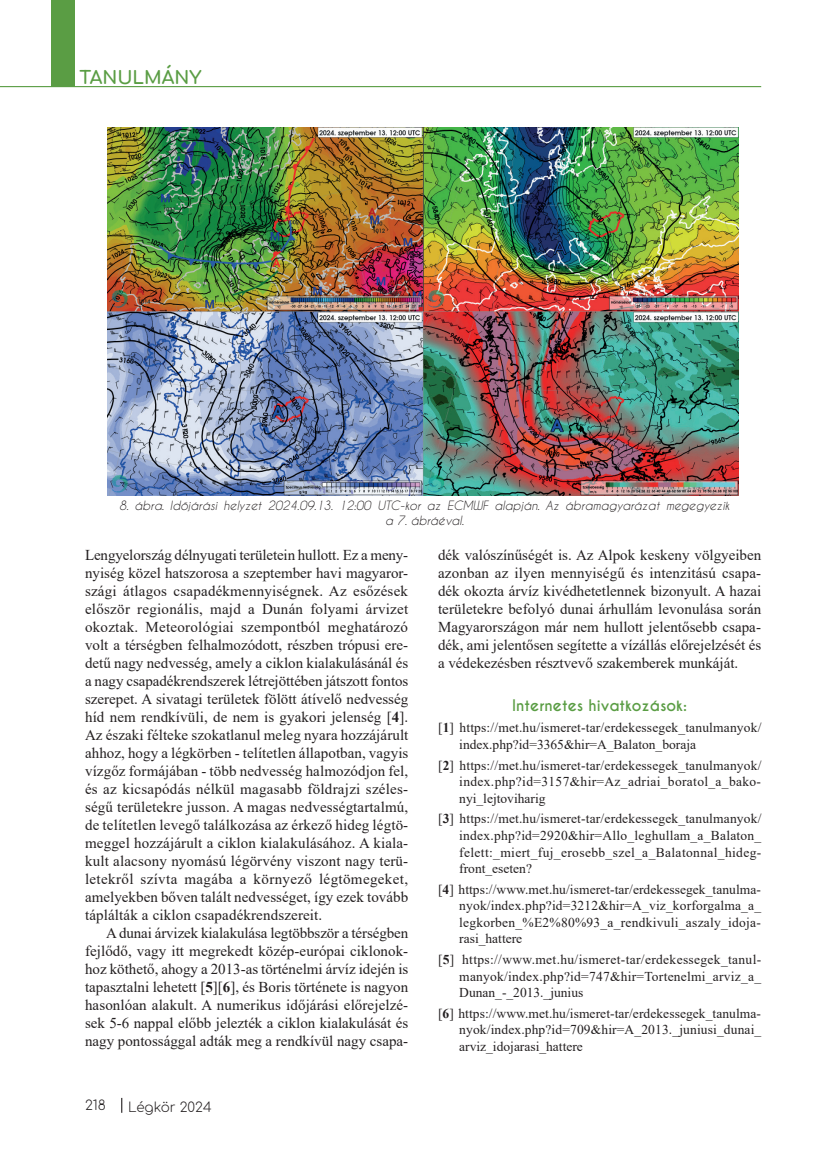
<style>
.page{position:relative;width:825px;height:1166px;background:#fff}
.page>*{position:absolute;margin:0;border:0;box-sizing:border-box;transform-origin:0 0}
.t1{font:700 18px "Comfortaa";color:#5a9d44}
.t2{font:15px/18px "Times New Roman";color:#231f20;text-align:justify}
.t3{font:700 15px "Caviar Dreams";color:#5a9d44}
.t4{font:13.5px/16.5px "Times New Roman";letter-spacing:.01em;color:#231f20;text-align:justify}
.t5{font:300 13.5px "Comfortaa";color:#231f20}
.t6{font:italic 12px/15px "Caviar Dreams";color:#231f20;text-align:center}
.s1{font-weight:700}
</style>
<div class="page">
<hr style="left:0;top:86px;width:761px;height:1px;background:#5a9d44">
<div style="left:51px;top:0;width:23px;height:87px;background:#5a9d44"></div>
<svg style="left:121px;top:1097px;width:1px;height:15px"></svg>
<img style="left:108px;top:128px;width:630px;height:367px">
<p class="t1" style="left:79px;top:61px;width:124px">TANULMÁNY</p>
<p class="t6" style="left:119px;top:498px;width:612px">8. ábra. Időjárási helyzet 2024.09.13. 12:00 UTC-kor az ECMWF alapján. Az ábramagyarázat megegyezik a 7. ábráéval.</p>
<p class="t2" style="left:85px;top:545px;width:325px">Lengyelország délnyugati területein hullott. Ez a meny&shy;nyiség közel hatszorosa a szeptember havi magyaror&shy;szági átlagos csapadékmennyiségnek. Az esőzések először regionális, majd a Dunán folyami árvizet okoztak. Meteorológiai szempontból meghatározó volt a térségben felhalmozódott, részben trópusi ere&shy;detű nagy nedvesség, amely a ciklon kialakulásánál és a nagy csapadékrendszerek létrejöttében játszott fontos szerepet. A sivatagi területek fölött átívelő nedvesség híd nem rendkívüli, de nem is gyakori jelenség [<span class="s1">4</span>].<br>Az északi félteke szokatlanul meleg nyara hozzájárult ahhoz, hogy a légkörben - telítetlen állapotban, vagyis vízgőz formájában - több nedvesség halmozódjon fel, és az kicsapódás nélkül magasabb földrajzi széles&shy;ségű területekre jusson. A magas nedvességtartalmú, de telítetlen levegő találkozása az érkező hideg légtö&shy;meggel hozzájárult a ciklon kialakulásához. A kiala&shy;kult alacsony nyomású légörvény viszont nagy terü&shy;letekről szívta magába a környező légtömegeket, amelyekben bőven talált nedvességet, így ezek tovább táplálták a ciklon csapadékrendszereit.</p>
<p class="t2" style="left:85px;top:923px;width:325px;text-indent:21px">A dunai árvizek kialakulása legtöbbször a térségben fejlődő, vagy itt megrekedt közép-európai ciklonok&shy;hoz köthető, ahogy a 2013-as történelmi árvíz idején is tapasztalni lehetett [<span class="s1">5</span>][<span class="s1">6</span>], és Boris története is nagyon hasonlóan alakult. A numerikus időjárási előrejelzé&shy;sek 5-6 nappal előbb jelezték a ciklon kialakulását és nagy pontossággal adták meg a rendkívül nagy csapa-</p>
<p class="t5" style="left:85px;top:1092px;width:22px">218</p>
<p class="t5" style="left:128px;top:1094px;width:85px">Légkör 2024</p>
<p class="t2" style="left:438px;top:545px;width:325px">dék valószínűségét is. Az Alpok keskeny völgyeiben azonban az ilyen mennyiségű és intenzitású csapa&shy;dék okozta árvíz kivédhetetlennek bizonyult. A hazai területekre befolyó dunai árhullám levonulása során Magyarországon már nem hullott jelentősebb csapa&shy;dék, ami jelentősen segítette a vízállás előrejelzését és a védekezésben résztvevő szakemberek munkáját.</p>
<p class="t3" style="left:512px;top:695px;width:176px">Internetes hivatkozások:</p>
<p class="t4" style="left:459px;top:719px;width:304px;text-indent:-21px">[<span class="s1">1</span>] https://met.hu/ismeret-tar/erdekessegek_tanulmanyok/ index.php?id=3365&amp;hir=A_Balaton_boraja</p>
<p class="t4" style="left:459px;top:756px;width:304px;text-indent:-21px">[<span class="s1">2</span>] https://met.hu/ismeret-tar/erdekessegek_tanulmanyok/ index.php?id=3157&amp;hir=Az_adriai_boratol_a_bako&shy;nyi_lejtoviharig</p>
<p class="t4" style="left:459px;top:810px;width:304px;text-indent:-21px">[<span class="s1">3</span>] https://met.hu/ismeret-tar/erdekessegek_tanulmanyok/ index.php?id=2920&amp;hir=Allo_leghullam_a_Balaton_ felett:_miert_fuj_erosebb_szel_a_Balatonnal_hideg&shy;front_eseten?</p>
<p class="t4" style="left:459px;top:880px;width:303px;text-indent:-21px">[<span class="s1">4</span>] https://www.met.hu/ismeret-tar/erdekessegek_tanulma&shy;nyok/index.php?id=3212&amp;hir=A_viz_korforgalma_a_ legkorben_%E2%80%93_a_rendkivuli_aszaly_idoja&shy;rasi_hattere</p>
<p class="t4" style="left:459px;top:950px;width:304px;text-indent:-21px">[<span class="s1">5</span>] https://www.met.hu/ismeret-tar/erdekessegek_tanul&shy;manyok/index.php?id=747&amp;hir=Tortenelmi_arviz_a_ Dunan_-_2013._junius</p>
<p class="t4" style="left:459px;top:1004px;width:304px;text-indent:-21px">[<span class="s1">6</span>] https://www.met.hu/ismeret-tar/erdekessegek_tanulma&shy;nyok/index.php?id=709&amp;hir=A_2013._juniusi_dunai_ arviz_idojarasi_hattere</p>
</div>
